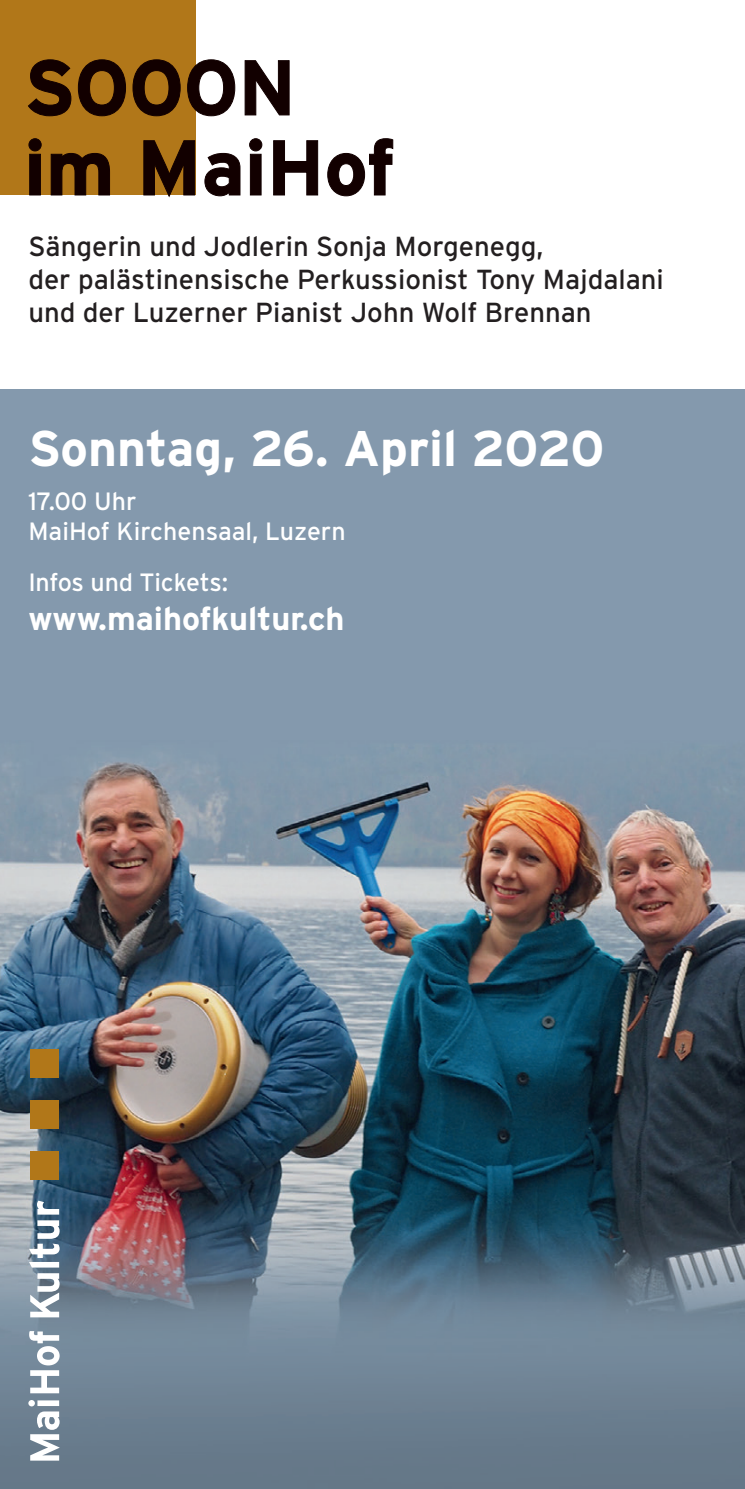
<style>
.page{position:relative;width:745px;height:1489px;background:#fff}
.page>*{position:absolute;margin:0;border:0;box-sizing:border-box;transform-origin:0 0}
.t1{font:700 77.5px/80px "Interstate";letter-spacing:-.005em;color:#120000}
.t2{font:700 50px "Interstate";color:#fff}
.t3{font:700 32.5px "Interstate";color:#fff}
.t4{font:27.5px/33px "Interstate";color:#231f20}
.t5{font:25px "Interstate";color:#fff}
</style>
<div class="page">
<img style="left:0;top:390px;width:744px;height:1098px">
<div style="left:0;top:0;width:195px;height:195px;background:#b17719"></div>
<svg style="left:30px;top:1411px;width:30px;height:49px"></svg>
<svg style="left:28px;top:1399px;width:7px;height:7px"></svg>
<div style="left:37px;top:1400px;width:22px;height:5px;background:#fff"></div>
<svg style="left:29px;top:1330px;width:31px;height:63px"></svg>
<svg style="left:30px;top:1273px;width:30px;height:44px"></svg>
<svg style="left:29px;top:1220px;width:31px;height:47px"></svg>
<svg style="left:37px;top:1200px;width:22px;height:14px"></svg>
<div style="left:30px;top:1150px;width:29px;height:29px;background:#b17719"></div>
<div style="left:30px;top:1099px;width:29px;height:29px;background:#b17719"></div>
<div style="left:30px;top:1049px;width:29px;height:29px;background:#b17719"></div>
<svg style="left:28px;top:59px;width:44px;height:57px"></svg>
<svg style="left:78px;top:59px;width:48px;height:57px"></svg>
<svg style="left:132px;top:59px;width:49px;height:57px"></svg>
<svg style="left:187px;top:59px;width:48px;height:57px"></svg>
<svg style="left:244px;top:60px;width:45px;height:56px"></svg>
<svg style="left:28px;top:138px;width:14px;height:58px"></svg>
<svg style="left:50px;top:153px;width:60px;height:43px"></svg>
<svg style="left:143px;top:140px;width:52px;height:58px"></svg>
<svg style="left:204px;top:153px;width:36px;height:43px"></svg>
<svg style="left:249px;top:138px;width:13px;height:58px"></svg>
<svg style="left:273px;top:140px;width:45px;height:56px"></svg>
<svg style="left:327px;top:138px;width:66px;height:58px"></svg>
<p class="t1" style="left:24px;top:47px;width:372px">SOOON im MaiHof</p>
<p class="t4" style="left:28px;top:230px;width:636px">Sängerin und Jodlerin Sonja Morgenegg,<br>der palästinensische Perkussionist Tony Majdalani und der Luzerner Pianist John Wolf Brennan</p>
<p class="t2" style="left:28px;top:420px;width:577px">Sonntag, 26. April 2020</p>
<p class="t5" style="left:28px;top:487px;width:110px">17.00 Uhr</p>
<p class="t5" style="left:28px;top:517px;width:318px">MaiHof Kirchensaal, Luzern</p>
<p class="t5" style="left:28px;top:568px;width:201px">Infos und Tickets:</p>
<p class="t3" style="left:28px;top:600px;width:317px">www.maihofkultur.ch</p>
</div>
